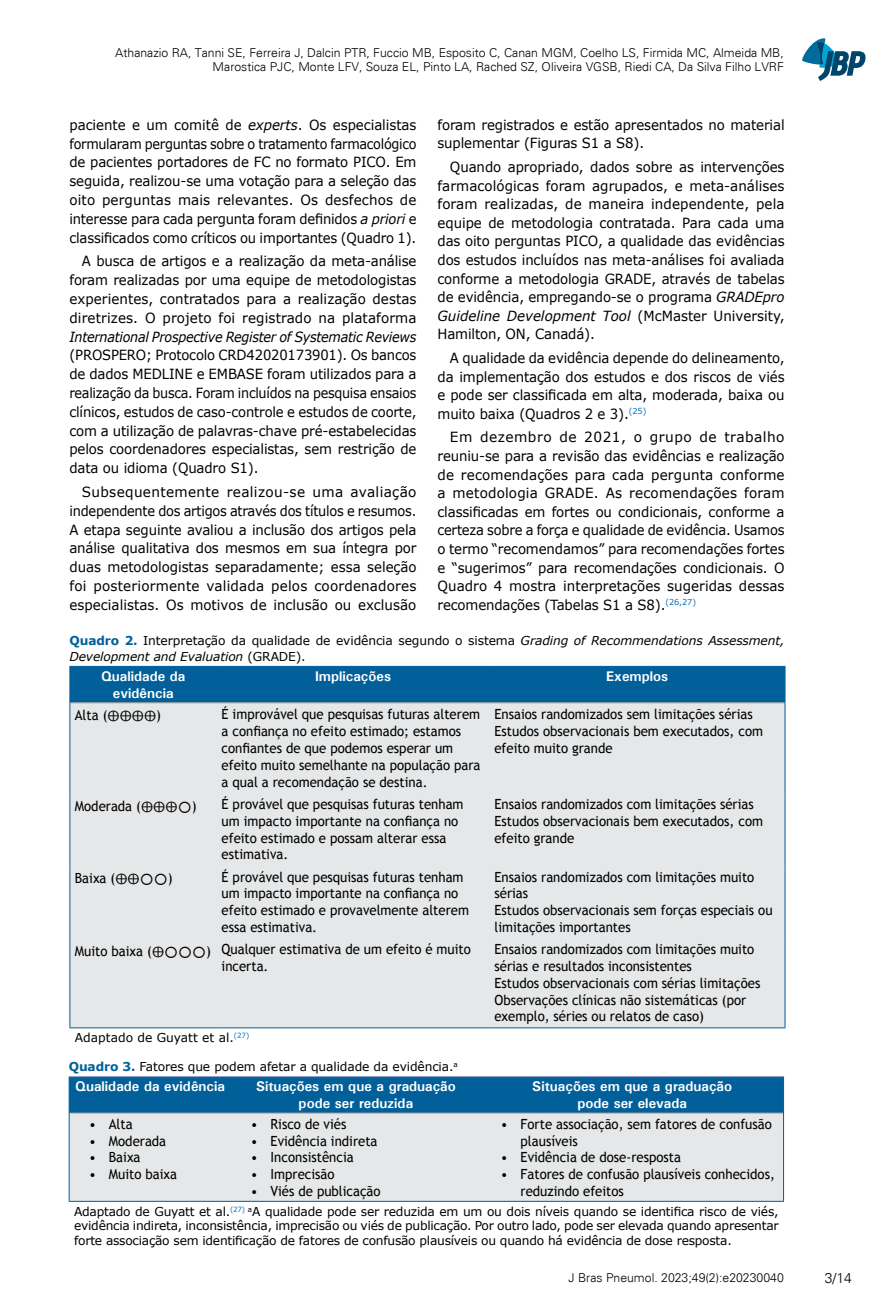
<style>
.page{position:relative;width:893px;height:1315px;background:#fff}
.page>*{position:absolute;margin:0;border:0;box-sizing:border-box;transform-origin:0 0}
.t1{font:14px/16.8px "Trebuchet MS";color:#000;scale:.94 1}
.t2{font:14px/18.6px "Verdana";letter-spacing:-.01em;color:#000;text-align:justify;scale:.95 1}
.t3{font:14px/18.6px "Verdana";letter-spacing:-.01em;color:#000;text-align:justify}
.t4{font:14px/18.7px "Verdana";letter-spacing:-.01em;color:#000;text-align:justify;scale:.94 1}
.t5{font:700 14px/16.8px "Univers";color:#fff;text-align:center}
.t6{font:italic 14px "Verdana";letter-spacing:-.02em;color:#000;scale:.91 1}
.t7{font:300 14px "Univers";color:#000}
.t8{font:12.25px/14.7px "Verdana";letter-spacing:-.01em;color:#000;text-align:justify}
.t9{font:300 12.25px/14.7px "Univers";color:#000;text-align:right}
.t10{font:italic 12.25px/15.8px "Verdana";letter-spacing:-.01em;color:#000}
.s1{font-style:italic}
.s2{font-weight:700;font-style:normal;color:#01609a}
.s3{font-style:normal}
.s4{font-family:"Cambria Math"}
.s5{font-weight:700;color:#01609a}
</style>
<div class="page">
<svg style="left:802px;top:38px;width:64px;height:43px"></svg>
<div style="left:70px;top:667px;width:715px;height:35px;background:#01609a"></div>
<div style="left:70px;top:703px;width:715px;height:324px;background:#e6e7e8"></div>
<hr style="left:70px;top:702px;width:147px;height:1px;background:#939598">
<hr style="left:217px;top:702px;width:272px;height:1px;background:#939598">
<hr style="left:489px;top:702px;width:296px;height:1px;background:#939598">
<hr style="left:69px;top:666px;width:148px;height:1px;background:#01609a">
<hr style="left:69px;top:667px;width:1px;height:36px;background:#01609a">
<hr style="left:217px;top:666px;width:272px;height:1px;background:#01609a">
<hr style="left:489px;top:666px;width:296px;height:1px;background:#01609a">
<hr style="left:785px;top:667px;width:1px;height:36px;background:#01609a">
<hr style="left:69px;top:703px;width:1px;height:89px;background:#01609a">
<hr style="left:785px;top:703px;width:1px;height:89px;background:#01609a">
<hr style="left:69px;top:792px;width:1px;height:73px;background:#01609a">
<hr style="left:785px;top:792px;width:1px;height:73px;background:#01609a">
<hr style="left:69px;top:865px;width:1px;height:73px;background:#01609a">
<hr style="left:785px;top:865px;width:1px;height:73px;background:#01609a">
<hr style="left:69px;top:938px;width:1px;height:89px;background:#01609a">
<hr style="left:785px;top:938px;width:1px;height:89px;background:#01609a">
<hr style="left:69px;top:1027px;width:148px;height:1px;background:#01609a">
<hr style="left:217px;top:1027px;width:272px;height:1px;background:#01609a">
<hr style="left:489px;top:1027px;width:296px;height:1px;background:#01609a">
<div style="left:70px;top:1077px;width:713px;height:35px;background:#01609a"></div>
<div style="left:70px;top:1113px;width:713px;height:88px;background:#e6e7e8"></div>
<hr style="left:70px;top:1112px;width:161px;height:1px;background:#939598">
<hr style="left:231px;top:1112px;width:250px;height:1px;background:#939598">
<hr style="left:481px;top:1112px;width:302px;height:1px;background:#939598">
<hr style="left:69px;top:1076px;width:162px;height:1px;background:#899cc2">
<hr style="left:231px;top:1076px;width:250px;height:1px;background:#899cc2">
<hr style="left:481px;top:1076px;width:303px;height:1px;background:#899cc2">
<hr style="left:69px;top:1077px;width:1px;height:36px;background:#01609a">
<hr style="left:783px;top:1077px;width:1px;height:36px;background:#01609a">
<hr style="left:69px;top:1113px;width:1px;height:88px;background:#01609a">
<hr style="left:783px;top:1113px;width:1px;height:88px;background:#01609a">
<hr style="left:69px;top:1201px;width:162px;height:1px;background:#01609a">
<hr style="left:231px;top:1201px;width:250px;height:1px;background:#01609a">
<hr style="left:481px;top:1201px;width:303px;height:1px;background:#01609a">
<p class="t9" style="left:115px;top:45px;width:670px">Athanazio RA, Tanni SE, Ferreira J, Dalcin PTR, Fuccio MB, Esposito C, Canan MGM, Coelho LS, Firmida MC, Almeida MB,<br>Marostica PJC, Monte LFV, Souza EL, Pinto LA, Rached SZ, Oliveira VGSB, Riedi CA, Da Silva Filho LVRF</p>
<p class="t2" style="left:69px;top:116px;width:367px">paciente e um comitê de <span class="s1">experts</span>. Os especialistas formularam perguntas sobre o tratamento farmacológico de pacientes portadores de FC no formato PICO. Em seguida, realizou-se uma votação para a seleção das oito perguntas mais relevantes. Os desfechos de interesse para cada pergunta foram definidos <span class="s1">a priori</span> e classificados como críticos ou importantes (Quadro 1).</p>
<p class="t2" style="left:69px;top:252px;width:367px;text-indent:12px">A busca de artigos e a realização da meta-análise foram realizadas por uma equipe de metodologistas experientes, contratados para a realização destas diretrizes. O projeto foi registrado na plataforma</p>
<p class="t6" style="left:69px;top:327px;width:383px">International Prospective Register of Systematic Reviews</p>
<p class="t4" style="left:69px;top:346px;width:371px">(PROSPERO; Protocolo CRD42020173901). Os bancos de dados MEDLINE e EMBASE foram utilizados para a realização da busca. Foram incluídos na pesquisa ensaios clínicos, estudos de caso-controle e estudos de coorte, com a utilização de palavras-chave pré-estabelecidas pelos coordenadores especialistas, sem restrição de data ou idioma (Quadro S1).</p>
<p class="t3" style="left:69px;top:483px;width:349px;text-indent:12px">Subsequentemente realizou-se uma avaliação independente dos artigos através dos títulos e resumos.<br>A etapa seguinte avaliou a inclusão dos artigos pela análise qualitativa dos mesmos em sua íntegra por duas metodologistas separadamente; essa seleção foi posteriormente validada pelos coordenadores especialistas. Os motivos de inclusão ou exclusão</p>
<p class="t2" style="left:437px;top:116px;width:367px">foram registrados e estão apresentados no material suplementar (Figuras S1 a S8).</p>
<p class="t2" style="left:437px;top:158px;width:367px;text-indent:12px">Quando apropriado, dados sobre as intervenções farmacológicas foram agrupados, e meta-análises foram realizadas, de maneira independente, pela equipe de metodologia contratada. Para cada uma das oito perguntas PICO, a qualidade das evidências dos estudos incluídos nas meta-análises foi avaliada conforme a metodologia GRADE, através de tabelas de evidência, empregando-se o programa <span class="s1">GRADEpro Guideline Development Tool</span> (McMaster University, Hamilton, ON, Canadá).</p>
<p class="t2" style="left:437px;top:349px;width:367px;text-indent:12px">A qualidade da evidência depende do delineamento, da implementação dos estudos e dos riscos de viés e pode ser classificada em alta, moderada, baixa ou muito baixa (Quadros 2 e 3).<sup>(25)</sup></p>
<p class="t3" style="left:437px;top:428px;width:349px;text-indent:12px">Em dezembro de 2021, o grupo de trabalho reuniu-se para a revisão das evidências e realização de recomendações para cada pergunta conforme a metodologia GRADE. As recomendações foram classificadas em fortes ou condicionais, conforme a certeza sobre a força e qualidade de evidência. Usamos o termo “recomendamos” para recomendações fortes e “sugerimos” para recomendações condicionais. O Quadro 4 mostra interpretações sugeridas dessas recomendações (Tabelas S1 a S8).<sup>(26,27)</sup></p>
<p class="t10" style="left:69px;top:633px;width:717px"><span class="s2">Quadro 2.</span> <span class="s3">Interpretação da qualidade de evidência segundo o sistema</span> Grading of Recommendations Assessment,<br>Development and Evaluation <span class="s3">(GRADE).</span></p>
<p class="t5" style="left:101px;top:667px;width:86px">Qualidade da evidência</p>
<p class="t5" style="left:315px;top:667px;width:77px">Implicações</p>
<p class="t5" style="left:606px;top:667px;width:63px">Exemplos</p>
<p class="t1" style="left:75px;top:707px;width:93px">Alta (<span class="s4">⨁⨁⨁⨁</span>)</p>
<p class="t1" style="left:222px;top:706px;width:277px">É improvável que pesquisas futuras alterem a confiança no efeito estimado; estamos confiantes de que podemos esperar um efeito muito semelhante na população para a qual a recomendação se destina.</p>
<p class="t1" style="left:494px;top:706px;width:287px">Ensaios randomizados sem limitações sérias<br>Estudos observacionais bem executados, com efeito muito grande</p>
<p class="t1" style="left:75px;top:797px;width:131px">Moderada (<span class="s4">⨁⨁⨁</span>○)</p>
<p class="t1" style="left:222px;top:796px;width:259px">É provável que pesquisas futuras tenham um impacto importante na confiança no efeito estimado e possam alterar essa estimativa.</p>
<p class="t1" style="left:494px;top:796px;width:287px">Ensaios randomizados com limitações sérias<br>Estudos observacionais bem executados, com efeito grande</p>
<p class="t1" style="left:75px;top:870px;width:106px">Baixa (<span class="s4">⨁⨁</span>○○)</p>
<p class="t1" style="left:222px;top:868px;width:265px">É provável que pesquisas futuras tenham um impacto importante na confiança no efeito estimado e provavelmente alterem essa estimativa.</p>
<p class="t1" style="left:494px;top:868px;width:297px">Ensaios randomizados com limitações muito sérias<br>Estudos observacionais sem forças especiais ou limitações importantes</p>
<p class="t1" style="left:222px;top:941px;width:267px;text-indent:-147px">Muito baixa (<span class="s4">⨁</span>○○○) Qualquer estimativa de um efeito é muito incerta.</p>
<p class="t1" style="left:494px;top:941px;width:284px">Ensaios randomizados com limitações muito sérias e resultados inconsistentes<br>Estudos observacionais com sérias limitações Observações clínicas não sistemáticas (por exemplo, séries ou relatos de caso)</p>
<p class="t8" style="left:75px;top:1030px;width:176px">Adaptado de Guyatt et al.<sup>(27)</sup></p>
<p class="t8" style="left:69px;top:1059px;width:390px"><span class="s5">Quadro 3.</span> Fatores que podem afetar a qualidade da evidência.<sup>a</sup></p>
<p class="t5" style="left:75px;top:1078px;width:151px">Qualidade da evidência</p>
<p class="t5" style="left:256px;top:1078px;width:201px">Situações em que a graduação pode ser reduzida</p>
<p class="t5" style="left:532px;top:1078px;width:201px">Situações em que a graduação pode ser elevada</p>
<p class="t1" style="left:89px;top:1115px;width:48px">• Alta</p>
<p class="t1" style="left:89px;top:1132px;width:84px">• Moderada</p>
<p class="t1" style="left:89px;top:1149px;width:56px">• Baixa</p>
<p class="t1" style="left:89px;top:1166px;width:95px">• Muito baixa</p>
<p class="t1" style="left:251px;top:1115px;width:103px">• Risco de viés</p>
<p class="t1" style="left:251px;top:1132px;width:136px">• Evidência indireta</p>
<p class="t1" style="left:251px;top:1149px;width:111px">• Inconsistência</p>
<p class="t1" style="left:251px;top:1166px;width:91px">• Imprecisão</p>
<p class="t1" style="left:251px;top:1182px;width:140px">• Viés de publicação</p>
<p class="t1" style="left:521px;top:1115px;width:269px;text-indent:-20px">• Forte associação, sem fatores de confusão plausíveis</p>
<p class="t1" style="left:501px;top:1149px;width:193px">• Evidência de dose-resposta</p>
<p class="t1" style="left:521px;top:1166px;width:272px;text-indent:-20px">• Fatores de confusão plausíveis conhecidos, reduzindo efeitos</p>
<p class="t8" style="left:74px;top:1204px;width:706px">Adaptado de Guyatt et al.<sup>(27)</sup> <sup>a</sup>A qualidade pode ser reduzida em um ou dois níveis quando se identifica risco de viés, evidência indireta, inconsistência, imprecisão ou viés de publicação. Por outro lado, pode ser elevada quando apresentar forte associação sem identificação de fatores de confusão plausíveis ou quando há evidência de dose resposta.</p>
<p class="t9" style="left:569px;top:1270px;width:217px">J Bras Pneumol. 2023;49(2):e20230040</p>
<p class="t7" style="left:825px;top:1269px;width:29px">3/14</p>
</div>
